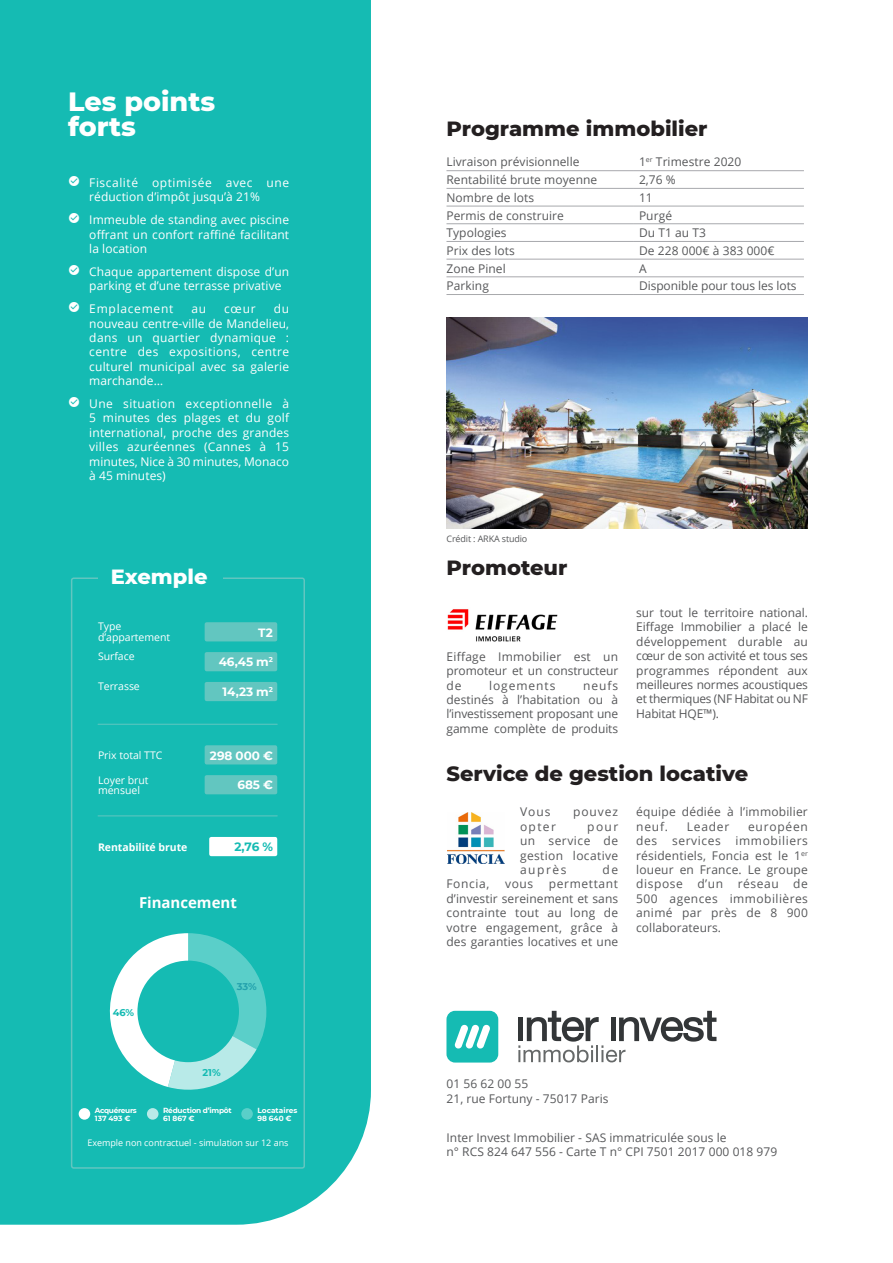
<style>
.page{position:relative;width:893px;height:1263px;background:#fff}
.page>*{position:absolute;margin:0;border:0;box-sizing:border-box;transform-origin:0 0}
.t1{font:800 27px/25.2px "Montserrat";color:#fff}
.t2{font:800 21px "Montserrat";color:#231f20}
.t3{font:800 21px "Montserrat";color:#fff}
.Paragraphe{font:700 15px "Open Sans";color:#fff}
.paragraphe_1{font:12px/14.4px "Open Sans";letter-spacing:.005em;color:#57585a;text-align:justify}
.t4{font:12px/14.4px "Open Sans";letter-spacing:.01em;color:#fff;text-align:justify}
.t5{font:12px/14.4px "Open Sans";letter-spacing:.045em;color:#fff}
._1_5_sous-titre{font:700 12px "Montserrat";color:#fff}
.t6{font:12px "Open Sans";letter-spacing:.06em;color:#fff}
.paragraphe_1-2{font:12px "Open Sans";letter-spacing:.08em;color:#57585a}
._1_5_sous-titre-2{font:700 12px "Montserrat";color:#15bbb3}
.Paragraphe-2{font:10.5px/10.5px "Open Sans";color:#fff}
.Paragraphe-3{font:700 10.5px "Open Sans";color:#fff}
._1_5_sous-titre-3{font:700 9.75px "Montserrat";color:#15bbb3}
._1_5_sous-titre-4{font:700 9.75px "Montserrat";color:#24a2ad}
.Paragraphe-4{font:9px "Open Sans";color:#fff}
.paragraphe_1-3{font:9px "Open Sans";letter-spacing:-.015em;color:#57585a}
._1_5_sous-titre-5{font:700 7.35px "Montserrat";letter-spacing:-.025em;color:#fff}
._1_5_sous-titre-6{font:700 7.35px "Montserrat";color:#fff}
</style>
<div class="page">
<div style="left:0;top:0;width:371px;height:1225px;background:#15bbb3"></div>
<hr style="left:446px;top:206px;width:187px;height:1px;background:#a8a9ad">
<hr style="left:633px;top:206px;width:171px;height:1px;background:#a8a9ad">
<hr style="left:446px;top:223px;width:187px;height:1px;background:#a8a9ad">
<hr style="left:633px;top:223px;width:171px;height:1px;background:#a8a9ad">
<hr style="left:446px;top:241px;width:187px;height:1px;background:#a8a9ad">
<hr style="left:633px;top:241px;width:171px;height:1px;background:#a8a9ad">
<hr style="left:446px;top:170px;width:187px;height:1px;background:#a8a9ad">
<hr style="left:633px;top:170px;width:171px;height:1px;background:#a8a9ad">
<hr style="left:446px;top:188px;width:187px;height:1px;background:#a8a9ad">
<hr style="left:633px;top:188px;width:171px;height:1px;background:#a8a9ad">
<hr style="left:446px;top:259px;width:187px;height:1px;background:#a8a9ad">
<hr style="left:633px;top:259px;width:171px;height:1px;background:#a8a9ad">
<hr style="left:446px;top:276px;width:187px;height:1px;background:#a8a9ad">
<hr style="left:633px;top:276px;width:171px;height:1px;background:#a8a9ad">
<hr style="left:446px;top:294px;width:187px;height:1px;background:#a8a9ad">
<hr style="left:633px;top:294px;width:171px;height:1px;background:#a8a9ad">
<div style="left:205px;top:745px;width:72px;height:19px;background:#62c6c0;border-radius:2px"></div>
<div style="left:205px;top:775px;width:72px;height:19px;background:#62c6c0;border-radius:2px"></div>
<div style="left:209px;top:837px;width:68px;height:19px;background:#fff;border-radius:2px"></div>
<div style="left:205px;top:682px;width:72px;height:19px;background:#62c6c0;border-radius:2px"></div>
<div style="left:205px;top:652px;width:72px;height:19px;background:#62c6c0;border-radius:2px"></div>
<div style="left:205px;top:622px;width:72px;height:19px;background:#62c6c0;border-radius:2px"></div>
<hr style="left:98px;top:724px;width:179px;height:1px;background:#62c6c0">
<hr style="left:98px;top:815px;width:179px;height:1px;background:#62c6c0">
<div style="left:147px;top:1108px;width:11px;height:12px;background:#b8eae8;border-radius:50%"></div>
<div style="left:79px;top:1108px;width:11px;height:12px;background:#fff;border-radius:50%"></div>
<svg style="left:241px;top:1108px;width:12px;height:12px"></svg>
<div style="left:446px;top:1011px;width:52px;height:51px;background:#15bbb3;border-radius:9px"></div>
<svg style="left:454px;top:1024px;width:36px;height:25px"></svg>
<svg style="left:518px;top:1011px;width:198px;height:51px"></svg>
<img style="left:447px;top:812px;width:57px;height:52px">
<img style="left:447px;top:609px;width:111px;height:33px">
<img style="left:446px;top:318px;width:362px;height:210px">
<div style="left:71px;top:577px;width:234px;height:592px;border:2px solid #62c6c0;border-radius:2px"></div>
<svg style="left:101px;top:933px;width:165px;height:163px"></svg>
<div style="left:137px;top:961px;width:102px;height:101px;background:#15bbb3;border-radius:50%"></div>
<div style="left:98px;top:563px;width:125px;height:27px;background:#15bbb3"></div>
<svg style="left:69px;top:176px;width:10px;height:10px"></svg>
<svg style="left:69px;top:213px;width:10px;height:10px"></svg>
<svg style="left:69px;top:265px;width:10px;height:10px"></svg>
<svg style="left:69px;top:302px;width:10px;height:10px"></svg>
<svg style="left:69px;top:397px;width:10px;height:10px"></svg>
<p class="t1" style="left:68px;top:88px;width:149px">Les points forts</p>
<p class="t5" style="left:89px;top:175px;width:201px">Fiscalité optimisée avec une réduction d’impôt jusqu’à 21%</p>
<p class="t4" style="left:89px;top:212px;width:201px">Immeuble de standing avec piscine offrant un confort raffiné facilitant la location</p>
<p class="t4" style="left:89px;top:264px;width:201px">Chaque appartement dispose d’un parking et d’une terrasse privative</p>
<p class="t6" style="left:89px;top:301px;width:86px">Emplacement</p>
<p class="t4" style="left:191px;top:301px;width:16px">au</p>
<p class="t4" style="left:224px;top:301px;width:33px">cœur</p>
<p class="t4" style="left:89px;top:301px;width:201px;text-indent:184px">du nouveau centre-ville de Mandelieu, dans un quartier dynamique : centre des expositions, centre culturel municipal avec sa galerie marchande…</p>
<p class="t4" style="left:89px;top:396px;width:201px">Une situation exceptionnelle à 5 minutes des plages et du golf international, proche des grandes villes azuréennes (Cannes à 15 minutes, Nice à 30 minutes, Monaco à 45 minutes)</p>
<p class="t3" style="left:111px;top:561px;width:98px">Exemple</p>
<p class="Paragraphe-2" style="left:98px;top:621px;width:74px">Type d’appartement</p>
<p class="Paragraphe-2" style="left:98px;top:681px;width:43px">Terrasse</p>
<p class="Paragraphe-2" style="left:98px;top:651px;width:38px">Surface</p>
<p class="_1_5_sous-titre" style="left:258px;top:624px;width:16px">T2</p>
<p class="_1_5_sous-titre" style="left:219px;top:653px;width:56px">46,45 m<sup>2</sup></p>
<p class="_1_5_sous-titre" style="left:223px;top:683px;width:52px">14,23 m<sup>2</sup></p>
<p class="Paragraphe-2" style="left:98px;top:749px;width:66px">Prix total TTC</p>
<p class="Paragraphe-2" style="left:98px;top:774px;width:52px">Loyer brut</p>
<p class="Paragraphe-2" style="left:98px;top:785px;width:43px">mensuel</p>
<p class="Paragraphe-3" style="left:98px;top:839px;width:91px">Rentabilité brute</p>
<p class="_1_5_sous-titre" style="left:210px;top:747px;width:65px">298 000 €</p>
<p class="_1_5_sous-titre" style="left:237px;top:776px;width:37px">685 €</p>
<p class="_1_5_sous-titre-2" style="left:234px;top:838px;width:40px">2,76 %</p>
<p class="Paragraphe" style="left:139px;top:892px;width:99px">Financement</p>
<p class="_1_5_sous-titre-3" style="left:113px;top:1006px;width:23px">46%</p>
<p class="_1_5_sous-titre-5" style="left:95px;top:1105px;width:44px">Acquéreurs</p>
<p class="_1_5_sous-titre-5" style="left:95px;top:1113px;width:37px">137 493 €</p>
<p class="_1_5_sous-titre-4" style="left:237px;top:979px;width:22px">33%</p>
<p class="_1_5_sous-titre-3" style="left:202px;top:1065px;width:20px">21%</p>
<p class="_1_5_sous-titre-5" style="left:163px;top:1105px;width:70px">Réduction d’impôt</p>
<p class="_1_5_sous-titre-5" style="left:163px;top:1113px;width:33px">61 867 €</p>
<p class="_1_5_sous-titre-6" style="left:257px;top:1105px;width:41px">Locataires</p>
<p class="_1_5_sous-titre-5" style="left:257px;top:1113px;width:36px">98 640 €</p>
<p class="Paragraphe-4" style="left:87px;top:1136px;width:203px">Exemple non contractuel - simulation sur 12 ans</p>
<p class="t2" style="left:446px;top:113px;width:263px">Programme immobilier</p>
<p class="paragraphe_1" style="left:446px;top:155px;width:135px">Livraison prévisionnelle</p>
<p class="paragraphe_1" style="left:639px;top:155px;width:104px">1<sup>er</sup> Trimestre 2020</p>
<p class="paragraphe_1" style="left:446px;top:172px;width:152px">Rentabilité brute moyenne</p>
<p class="paragraphe_1" style="left:639px;top:172px;width:38px">2,76 %</p>
<p class="paragraphe_1" style="left:446px;top:190px;width:89px">Nombre de lots</p>
<p class="paragraphe_1" style="left:639px;top:190px;width:15px">11</p>
<p class="paragraphe_1" style="left:446px;top:208px;width:119px">Permis de construire</p>
<p class="paragraphe_1" style="left:639px;top:208px;width:35px">Purgé</p>
<p class="paragraphe_1" style="left:446px;top:225px;width:62px">Typologies</p>
<p class="paragraphe_1" style="left:639px;top:225px;width:69px">Du T1 au T3</p>
<p class="paragraphe_1" style="left:446px;top:243px;width:70px">Prix des lots</p>
<p class="paragraphe_1" style="left:639px;top:243px;width:137px">De 228 000€ à 383 000€</p>
<p class="paragraphe_1" style="left:446px;top:261px;width:61px">Zone Pinel</p>
<p class="paragraphe_1" style="left:639px;top:261px;width:9px">A</p>
<p class="paragraphe_1" style="left:446px;top:278px;width:44px">Parking</p>
<p class="paragraphe_1" style="left:639px;top:278px;width:159px">Disponible pour tous les lots</p>
<p class="paragraphe_1-3" style="left:446px;top:533px;width:82px">Crédit : ARKA studio</p>
<p class="t2" style="left:446px;top:552px;width:122px">Promoteur</p>
<p class="paragraphe_1" style="left:446px;top:649px;width:173px">Eiffage Immobilier est un promoteur et un constructeur de</p>
<p class="paragraphe_1" style="left:446px;top:678px;width:173px;text-indent:137px">neufs destinés à l’habitation ou à l’investissement proposant une gamme complète de produits</p>
<p class="paragraphe_1-2" style="left:489px;top:677px;width:68px">logements</p>
<p class="paragraphe_1" style="left:636px;top:605px;width:173px">sur tout le territoire national.<br>Eiffage Immobilier a placé le développement durable au cœur de son activité et tous ses programmes répondent aux meilleures normes acoustiques et thermiques (NF Habitat ou NF Habitat HQE™).</p>
<p class="t2" style="left:446px;top:758px;width:303px">Service de gestion locative</p>
<p class="paragraphe_1" style="left:520px;top:804px;width:32px">Vous</p>
<p class="paragraphe_1" style="left:573px;top:804px;width:47px">pouvez</p>
<p class="paragraphe_1" style="left:520px;top:819px;width:37px">opter</p>
<p class="paragraphe_1" style="left:520px;top:819px;width:100px;text-indent:67px">pour un service de gestion locative auprès</p>
<p class="paragraphe_1" style="left:603px;top:862px;width:17px">de</p>
<p class="paragraphe_1" style="left:446px;top:876px;width:44px">Foncia,</p>
<p class="paragraphe_1" style="left:505px;top:876px;width:30px">vous</p>
<p class="paragraphe_1" style="left:446px;top:876px;width:173px;text-indent:102px">permettant d’investir sereinement et sans contrainte tout au long de votre engagement, grâce à des garanties locatives et une</p>
<p class="paragraphe_1" style="left:636px;top:804px;width:173px">équipe dédiée à l’immobilier neuf.</p>
<p class="paragraphe_1" style="left:636px;top:819px;width:173px;text-indent:112px">européen des services immobiliers résidentiels, Foncia est le 1<sup>er </sup>loueur en France. Le groupe dispose d’un réseau de 500 agences immobilières animé par près de 8 900 collaborateurs.</p>
<p class="paragraphe_1" style="left:687px;top:819px;width:44px">Leader</p>
<p class="paragraphe_1" style="left:446px;top:1076px;width:83px">01 56 62 00 55</p>
<p class="paragraphe_1" style="left:446px;top:1091px;width:164px">21, rue Fortuny - 75017 Paris</p>
<p class="paragraphe_1" style="left:446px;top:1130px;width:282px">Inter Invest Immobilier - SAS immatriculée sous le</p>
<p class="paragraphe_1" style="left:446px;top:1144px;width:332px">n° RCS 824 647 556 - Carte T n° CPI 7501 2017 000 018 979</p>
</div>
